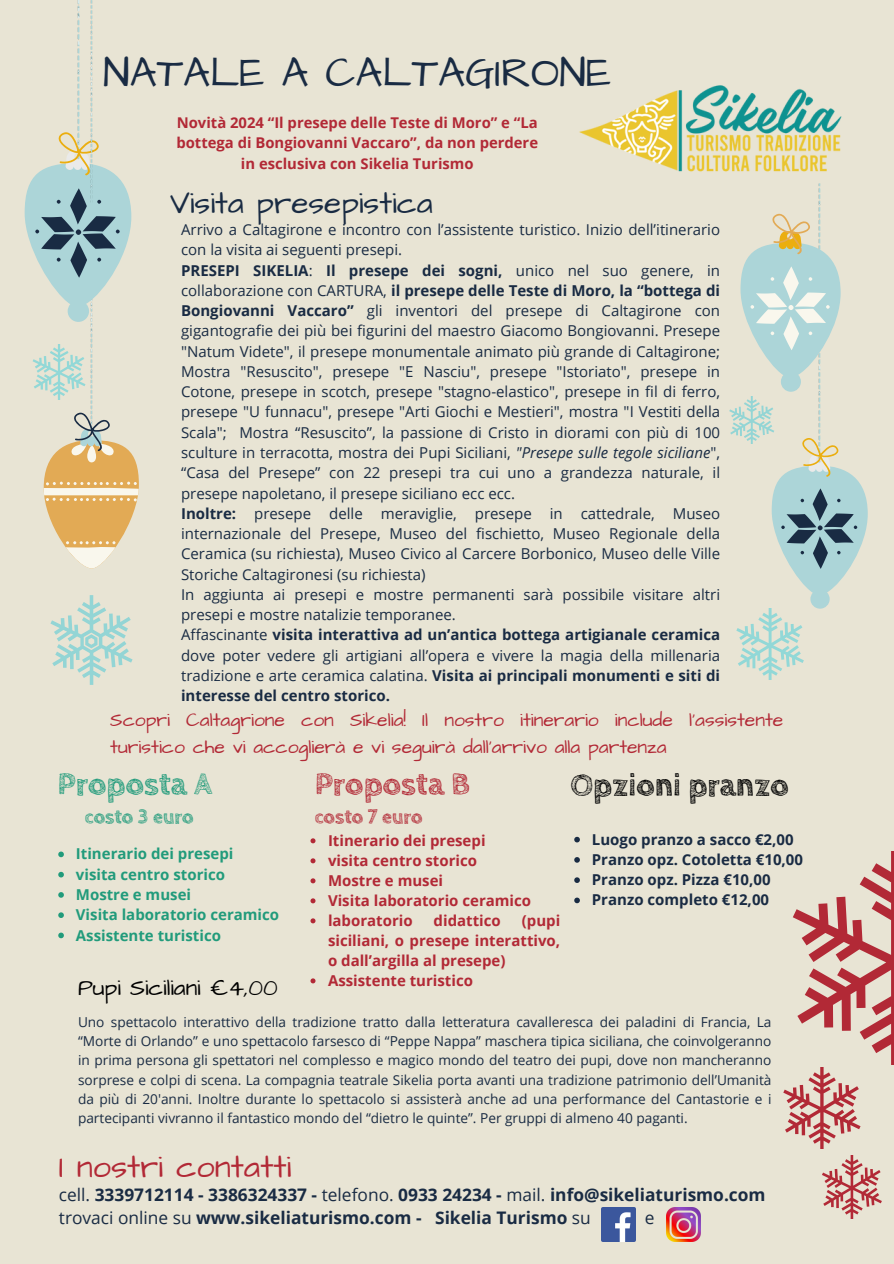
<style>
.page{position:relative;width:894px;height:1264px;background:#fff}
.page>*{position:absolute;margin:0;border:0;box-sizing:border-box;transform-origin:0 0}
.t1{font:42.3px "Architects Daughter";color:#192b43}
.t2{font:32.25px "Architects Daughter";color:#b22936}
.t3{font:700 32.1px "Cabin Sketch";color:#000}
.t4{font:700 32.1px "Cabin Sketch";color:#219b7b}
.t5{font:700 32.1px "Cabin Sketch";color:#b22936}
.t6{font:31.5px "Architects Daughter";color:#192b43}
.t7{font:23.1px "Architects Daughter";color:#000}
.t8{font:700 20.1px "Cabin Sketch";color:#219b7b}
.t9{font:700 20.1px "Cabin Sketch";color:#b22936}
.t10{font:19.35px/27px "Architects Daughter";color:#b22936}
.t11{font:700 17.25px "Open Sans";color:#192b43}
.t12{font:17.25px "Open Sans";color:#192b43}
.t13{font:15px/20.2px "Open Sans";color:#192b43}
.t14{font:700 15px/20.2px "Open Sans";color:#192b43;text-align:justify}
.t15{font:700 15px/20px "Open Sans";color:#b22936;text-align:justify}
.t16{font:700 15px "Open Sans";color:#219b7b}
.t17{font:700 14.85px/20.2px "Open Sans";color:#b22936;text-align:center}
.t18{font:13.65px/19.2px "Open Sans";color:#192b43;text-align:justify}
.s1{font-weight:700}
.s2{font-style:italic}
.s3{font-weight:400}
</style>
<div class="page">
<div style="left:0;top:0;width:893px;height:1263px;background:#e8e4d4"></div>
<img style="left:75px;top:321px;width:18px;height:91px">
<svg style="left:25px;top:133px;width:106px;height:188px"></svg>
<svg style="left:44px;top:412px;width:95px;height:156px"></svg>
<img style="left:62px;top:0;width:59px;height:210px">
<svg style="left:58px;top:851px;width:6px;height:6px"></svg>
<svg style="left:58px;top:871px;width:6px;height:6px"></svg>
<svg style="left:58px;top:892px;width:6px;height:5px"></svg>
<svg style="left:58px;top:912px;width:6px;height:6px"></svg>
<svg style="left:58px;top:932px;width:6px;height:6px"></svg>
<svg style="left:33px;top:344px;width:52px;height:55px"></svg>
<svg style="left:50px;top:595px;width:82px;height:89px"></svg>
<svg style="left:729px;top:214px;width:138px;height:465px"></svg>
<svg style="left:574px;top:836px;width:5px;height:6px"></svg>
<svg style="left:574px;top:857px;width:5px;height:5px"></svg>
<svg style="left:574px;top:877px;width:5px;height:6px"></svg>
<svg style="left:574px;top:897px;width:5px;height:6px"></svg>
<svg style="left:822px;top:1155px;width:59px;height:63px"></svg>
<svg style="left:783px;top:851px;width:110px;height:297px"></svg>
<img style="left:579px;top:85px;width:263px;height:105px">
<img style="left:666px;top:1207px;width:34px;height:34px">
<img style="left:601px;top:1207px;width:34px;height:34px">
<svg style="left:310px;top:838px;width:5px;height:5px"></svg>
<svg style="left:310px;top:858px;width:5px;height:5px"></svg>
<svg style="left:310px;top:878px;width:5px;height:5px"></svg>
<svg style="left:310px;top:898px;width:5px;height:5px"></svg>
<svg style="left:310px;top:918px;width:5px;height:5px"></svg>
<svg style="left:310px;top:978px;width:5px;height:5px"></svg>
<p class="t1" style="left:103px;top:44px;width:509px">NATALE A CALTAGIRONE</p>
<p class="t17" style="left:176px;top:112px;width:363px">Novità 2024 “Il presepe delle Teste di Moro” e “La bottega di Bongiovanni Vaccaro”, da non perdere in esclusiva con Sikelia Turismo</p>
<p class="t6" style="left:170px;top:182px;width:264px">Visita presepistica</p>
<h6 class="t13" style="left:181px;top:219px;width:540px">Arrivo a Caltagirone e incontro con l’assistente turistico. Inizio dell’itinerario con la visita ai seguenti presepi.</h6>
<h5 class="t13" style="left:181px;top:260px;width:540px;text-align:justify"><span class="s1">PRESEPI SIKELIA</span>: <span class="s1">Il presepe dei sogni,</span> unico nel suo genere, in collaborazione con CARTURA, <span class="s1">il presepe delle Teste di Moro, la “bottega di Bongiovanni Vaccaro”</span> gli inventori del presepe di Caltagirone con gigantografie dei più bei figurini del maestro Giacomo Bongiovanni. Presepe "Natum Videte", il presepe monumentale animato più grande di Caltagirone; Mostra "Resuscito", presepe "E Nasciu", presepe "Istoriato", presepe in Cotone, presepe in scotch, presepe "stagno-elastico", presepe in fil di ferro, presepe "U funnacu", presepe "Arti Giochi e Mestieri", mostra "I Vestiti della Scala"; Mostra “Resuscito”, la passione di Cristo in diorami con più di 100 sculture in terracotta, mostra dei Pupi Siciliani, <span class="s2">"Presepe sulle tegole siciliane</span>", “Casa del Presepe” con 22 presepi tra cui uno a grandezza naturale, il presepe napoletano, il presepe siciliano ecc ecc.</h5>
<h5 class="t13" style="left:181px;top:503px;width:540px;text-align:justify"><span class="s1">Inoltre:</span> presepe delle meraviglie, presepe in cattedrale, Museo internazionale del Presepe, Museo del fischietto, Museo Regionale della Ceramica (su richiesta), Museo Civico al Carcere Borbonico, Museo delle Ville Storiche Caltagironesi (su richiesta)</h5>
<h2 class="t13" style="left:181px;top:584px;width:540px">In aggiunta ai presepi e mostre permanenti sarà possibile visitare altri presepi e mostre natalizie temporanee.</h2>
<p class="t14" style="left:181px;top:624px;width:540px"><span class="s3">Affascinante</span> visita interattiva ad un’antica bottega artigianale ceramica <span class="s3">dove poter vedere gli artigiani all’opera e vivere la magia della millenaria tradizione e arte ceramica calatina.</span> Visita ai principali monumenti e siti di interesse del centro storico.</p>
<p class="t10" style="left:110px;top:706px;width:674px">Scopri Caltagrione con Sikelia! Il nostro itinerario include l'assistente turistico che vi accoglierà e vi seguirà dall'arrivo alla partenza</p>
<p class="t4" style="left:58px;top:766px;width:156px">Proposta A</p>
<p class="t8" style="left:85px;top:805px;width:110px">costo 3 euro</p>
<p class="t3" style="left:570px;top:767px;width:220px">Opzioni pranzo</p>
<p class="t5" style="left:314px;top:766px;width:157px">Proposta B</p>
<p class="t9" style="left:314px;top:805px;width:109px">costo 7 euro</p>
<p class="t15" style="left:328px;top:830px;width:159px">Itinerario dei presepi</p>
<p class="t15" style="left:328px;top:850px;width:151px">visita centro storico</p>
<p class="t15" style="left:328px;top:870px;width:117px">Mostre e musei</p>
<p class="t15" style="left:328px;top:890px;width:205px">Visita laboratorio ceramico</p>
<p class="t15" style="left:328px;top:910px;width:86px">laboratorio</p>
<p class="t15" style="left:433px;top:910px;width:69px">didattico</p>
<p class="t14" style="left:591px;top:828px;width:203px">Luogo pranzo a sacco €2,00</p>
<p class="t14" style="left:591px;top:849px;width:213px">Pranzo opz. Cotoletta €10,00</p>
<p class="t14" style="left:591px;top:869px;width:180px">Pranzo opz. Pizza €10,00</p>
<p class="t14" style="left:591px;top:889px;width:179px">Pranzo completo €12,00</p>
<p class="t16" style="left:76px;top:843px;width:159px">Itinerario dei presepi</p>
<h3 class="t16" style="left:76px;top:863px;width:151px">visita centro storico</h3>
<p class="t16" style="left:76px;top:884px;width:117px">Mostre e musei</p>
<p class="t16" style="left:76px;top:904px;width:205px">Visita laboratorio ceramico</p>
<p class="t16" style="left:76px;top:924px;width:147px">Assistente turistico</p>
<p class="t15" style="left:328px;top:910px;width:234px;text-indent:194px">(pupi siciliani, o presepe interattivo, o dall’argilla al presepe)</p>
<p class="t15" style="left:328px;top:970px;width:146px">Assistente turistico</p>
<p class="t7" style="left:78px;top:972px;width:201px">Pupi Siciliani €4,00</p>
<p class="t18" style="left:78px;top:1012px;width:694px">Uno spettacolo interattivo della tradizione tratto dalla letteratura cavalleresca dei paladini di Francia, La “Morte di Orlando” e uno spettacolo farsesco di “Peppe Nappa” maschera tipica siciliana, che coinvolgeranno in prima persona gli spettatori nel complesso e magico mondo del teatro dei pupi, dove non mancheranno sorprese e colpi di scena. La compagnia teatrale Sikelia porta avanti una tradizione patrimonio dell’Umanità da più di 20'anni. Inoltre durante lo spettacolo si assisterà anche ad una performance del Cantastorie e i partecipanti vivranno il fantastico mondo del “dietro le quinte”. Per gruppi di almeno 40 paganti.</p>
<p class="t2" style="left:59px;top:1144px;width:234px">I nostri contatti</p>
<p class="t11" style="left:59px;top:1181px;width:708px"><span class="s3">cell.</span> 3339712114 - 3386324337 - <span class="s3">telefono.</span> 0933 24234 - <span class="s3">mail.</span> info@sikeliaturismo.com</p>
<p class="t11" style="left:59px;top:1205px;width:533px"><span class="s3">trovaci online su</span> www.sikeliaturismo.com - Sikelia Turismo <span class="s3">su</span></p>
<p class="t12" style="left:644px;top:1205px;width:11px">e</p>
</div>
